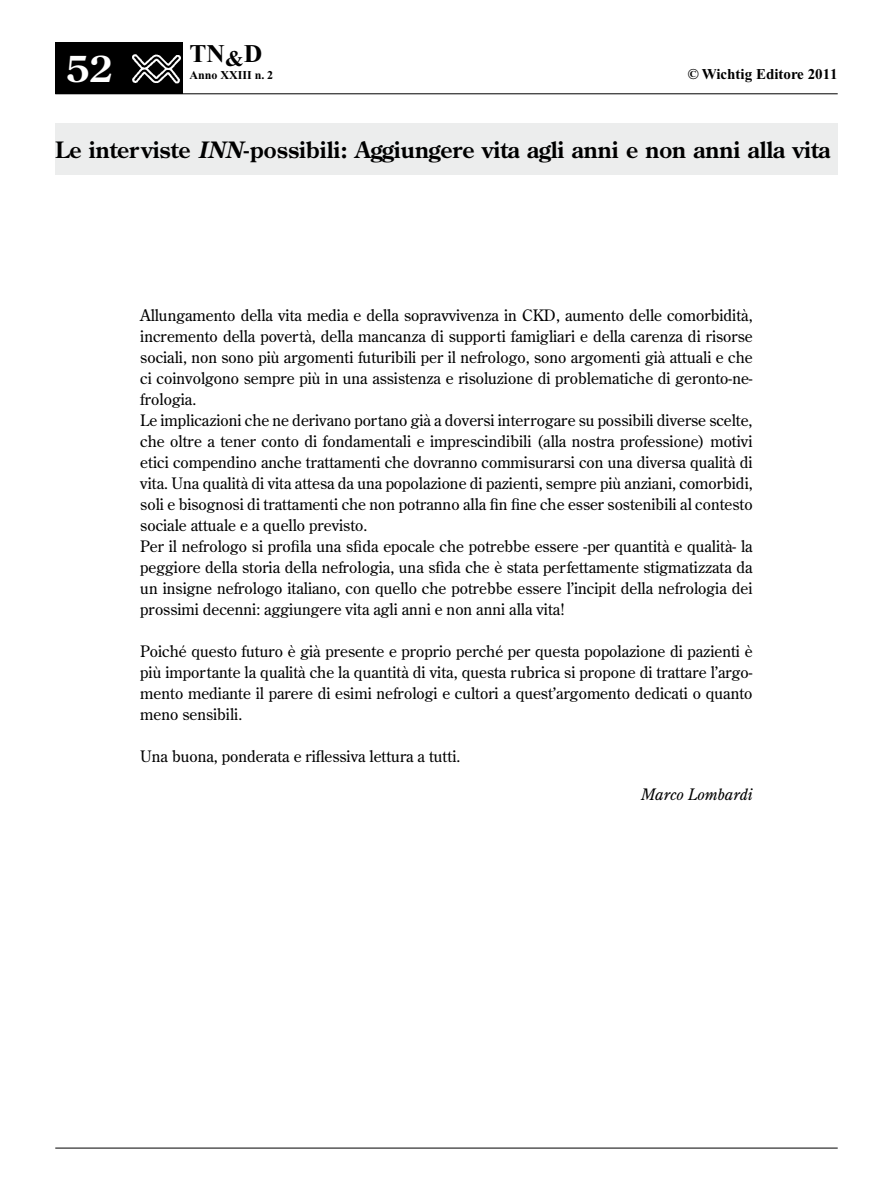
<style>
.page{position:relative;width:893px;height:1191px;background:#fff}
.page>*{position:absolute;margin:0;border:0;box-sizing:border-box;transform-origin:0 0}
.t1{font:700 36px "Century Old Style";color:#fff}
.t2{font:700 25.5px "Times New Roman";color:#000}
.t3{font:700 22.5px "Century Old Style";color:#000}
.t4{font:15.75px/21px "Century Old Style";color:#000}
.t5{font:italic 15.75px "Century Old Style";color:#000}
.t6{font:700 15px "Times New Roman";color:#000}
.t7{font:700 12px "Times New Roman";color:#000}
.s1{font-style:italic}
</style>
<div class="page">
<hr style="left:55px;top:93px;width:783px;height:1px;background:#000">
<div style="left:55px;top:43px;width:128px;height:51px;background:#000"></div>
<img style="left:132px;top:54px;width:49px;height:30px">
<hr style="left:55px;top:1147px;width:783px;height:1px;background:#000">
<div style="left:55px;top:123px;width:783px;height:51px;background:#eceded"></div>
<h1 class="t1" style="left:66px;top:45px;width:49px">52</h1>
<h2 class="t2" style="left:190px;top:39px;width:74px">TN<sub>&amp;</sub>D</h2>
<p class="t7" style="left:190px;top:68px;width:85px">Anno XXIII n. 2</p>
<p class="t6" style="left:688px;top:66px;width:151px">© Wichtig Editore 2011</p>
<h3 class="t3" style="left:55px;top:135px;width:777px">Le interviste <span class="s1">INN</span>-possibili: Aggiungere vita agli anni e non anni alla vita</h3>
<p class="t4" style="left:140px;top:304px;width:614px">Allungamento della vita media e della sopravvivenza in CKD, aumento delle comorbidità, incremento della povertà, della mancanza di supporti famigliari e della carenza di risorse sociali, non sono più argomenti futuribili per il nefrologo, sono argomenti già attuali e che ci coinvolgono sempre più in una assistenza e risoluzione di problematiche di geronto-ne&shy;frologia.<br>Le implicazioni che ne derivano portano già a doversi interrogare su possibili diverse scelte, che oltre a tener conto di fondamentali e imprescindibili (alla nostra professione) motivi etici compendino anche trattamenti che dovranno commisurarsi con una diversa qualità di vita. Una qualità di vita attesa da una popolazione di pazienti, sempre più anziani, comorbidi, soli e bisognosi di trattamenti che non potranno alla fin fine che esser sostenibili al contesto sociale attuale e a quello previsto.<br>Per il nefrologo si profila una sfida epocale che potrebbe essere -per quantità e qualità- la peggiore della storia della nefrologia, una sfida che è stata perfettamente stigmatizzata da un insigne nefrologo italiano, con quello che potrebbe essere l’incipit della nefrologia dei prossimi decenni: aggiungere vita agli anni e non anni alla vita!</p>
<p class="t4" style="left:140px;top:640px;width:614px;text-align:justify">Poiché questo futuro è già presente e proprio perché per questa popolazione di pazienti è più importante la qualità che la quantità di vita, questa rubrica si propone di trattare l’argo&shy;mento mediante il parere di esimi nefrologi e cultori a quest’argomento dedicati o quanto meno sensibili.</p>
<p class="t4" style="left:140px;top:745px;width:322px">Una buona, ponderata e riflessiva lettura a tutti.</p>
<p class="t5" style="left:641px;top:784px;width:113px">Marco Lombardi</p>
</div>
